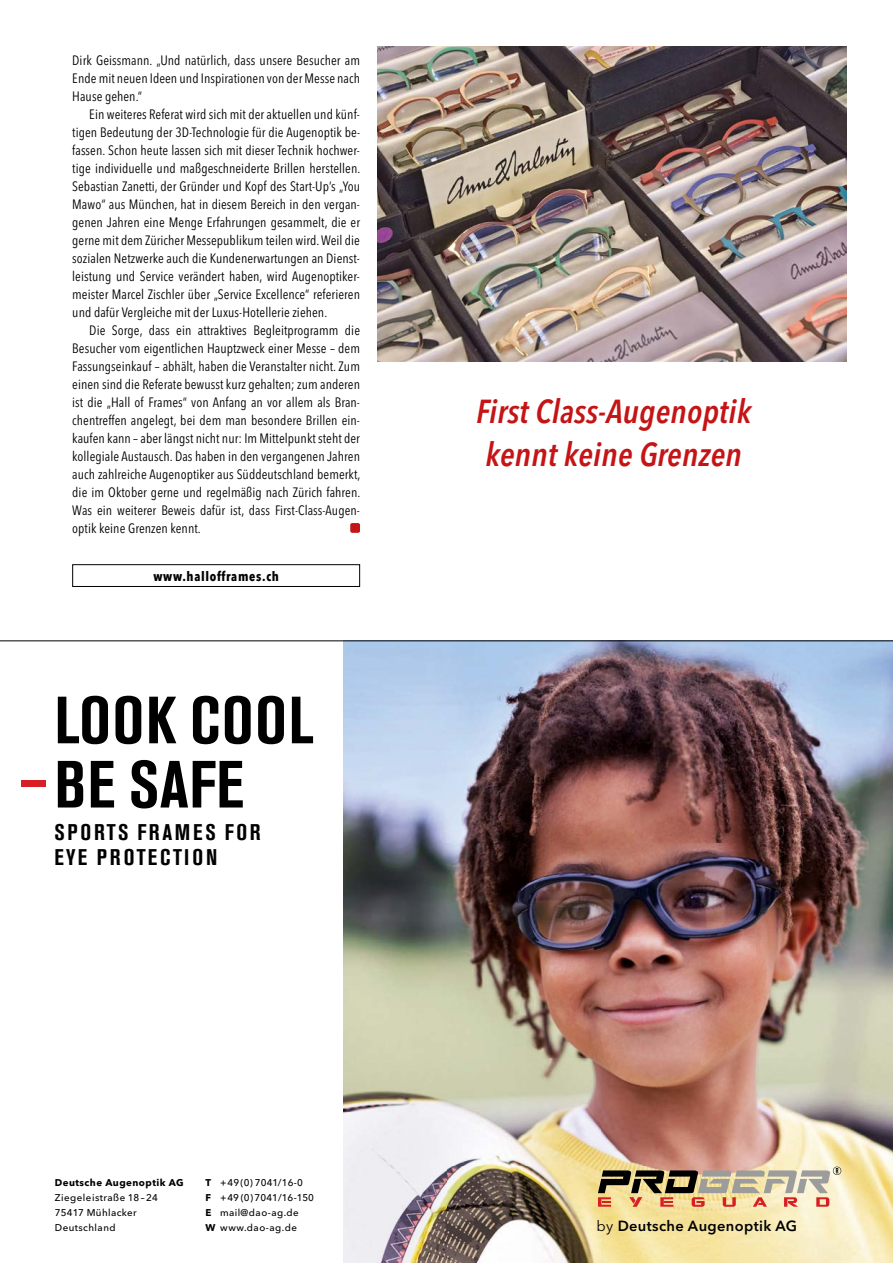
<style>
.page{position:relative;width:893px;height:1263px;background:#fff}
.page>*{position:absolute;margin:0;border:0;box-sizing:border-box;transform-origin:0 0}
.t1{font:700 condensed 66px/64.2px "Akzidenz Grotesk Pro";color:#000}
.t2{font:italic 600 condensed 33px/43.5px "Avenir Next LT Pro";letter-spacing:.005em;color:#c51415}
.t3{font:700 condensed 22.5px/24px "Akzidenz Grotesk Pro";color:#000}
.t4{font:600 14.7px "Avenir Next LT Pro";color:#000}
.t5{font:condensed 13.5px/18px "Avenir Next LT Pro";letter-spacing:.005em;color:#000;text-align:justify}
.t6{font:700 condensed 13.2px "Avenir Next LT Pro";letter-spacing:.05em;color:#000}
.t7{font:500 9.75px/15px "Avenir Next LT Pro";letter-spacing:.025em;color:#000}
.t8{font:500 9.75px/15px "Avenir Next LT Pro";letter-spacing:.045em;color:#000}
.t9{font:700 9.75px "Avenir Next LT Pro";color:#000}
.s1{font-weight:700}
.s2{font-weight:400}
</style>
<div class="page">
<img style="left:344px;top:642px;width:549px;height:621px">
<div style="left:22px;top:780px;width:24px;height:7px;background:#d91f26"></div>
<svg style="left:598px;top:1166px;width:243px;height:41px;background:#c0a889"></svg>
<hr style="left:0;top:641px;width:893px;height:1px;background:#000">
<div style="left:72px;top:564px;width:288px;height:23px;border:1px solid #000"></div>
<img style="left:377px;top:47px;width:469px;height:314px">
<div style="left:350px;top:523px;width:10px;height:10px;background:#c51415;border-radius:2px"></div>
<p class="t5" style="left:72px;top:51px;width:289px">Dirk Geissmann. „Und natürlich, dass unsere Besucher am Ende mit neuen Ideen und Inspirationen von der Messe nach Hause gehen.“</p>
<p class="t5" style="left:72px;top:105px;width:290px;text-indent:17px">Ein weiteres Referat wird sich mit der aktuellen und künf&shy;tigen Bedeutung der 3D-Technologie für die Augenoptik be&shy;fassen. Schon heute lassen sich mit dieser Technik hochwer&shy;tige individuelle und maßgeschneiderte Brillen herstellen.<br>Sebastian Zanetti, der Gründer und Kopf des Start-Up’s „You Mawo“ aus München, hat in diesem Bereich in den vergan&shy;genen Jahren eine Menge Erfahrungen gesammelt, die er gerne mit dem Züricher Messepublikum teilen wird. Weil die sozialen Netzwerke auch die Kundenerwartungen an Dienst&shy;leistung und Service verändert haben, wird Augenoptiker&shy;meister Marcel Zischler über „Service Excellence“ referieren und dafür Vergleiche mit der Luxus-Hotellerie ziehen.</p>
<p class="t5" style="left:72px;top:321px;width:290px;text-indent:17px">Die Sorge, dass ein attraktives Begleitprogramm die Besucher vom eigentlichen Hauptzweck einer Messe – dem Fassungseinkauf – abhält, haben die Veranstalter nicht. Zum einen sind die Referate bewusst kurz gehalten; zum anderen ist die „Hall of Frames“ von Anfang an vor allem als Bran&shy;chentreffen angelegt, bei dem man besondere Brillen ein&shy;kaufen kann – aber längst nicht nur: Im Mittelpunkt steht der kollegiale Austausch. Das haben in den vergangenen Jahren auch zahlreiche Augenoptiker aus Süddeutschland bemerkt, die im Oktober gerne und regelmäßig nach Zürich fahren.<br>Was ein weiterer Beweis dafür ist, dass First-Class-Augen&shy;optik keine Grenzen kennt.</p>
<p class="t6" style="left:153px;top:568px;width:127px">www.hallofframes.ch</p>
<h1 class="t1" style="left:55px;top:687px;width:260px">LOOK COOL<br>BE SAFE</h1>
<h3 class="t3" style="left:55px;top:820px;width:208px">SPORTS FRAMES FOR<br>EYE PROTECTION</h3>
<h2 class="t2" style="left:476px;top:389px;width:277px">First Class-Augenoptik kennt keine Grenzen</h2>
<p class="t9" style="left:55px;top:1176px;width:130px">Deutsche Augenoptik AG</p>
<p class="t8" style="left:55px;top:1190px;width:105px">Ziegeleistraße 18–24<br>75417 Mühlacker<br>Deutschland</p>
<p class="t7" style="left:205px;top:1175px;width:110px"><span class="s1">T</span> + 49(0) 7041/16-0<br><span class="s1">F</span> + 49 (0) 7041/16-150<br><span class="s1">E</span> mail@dao-ag.de<br><span class="s1">W</span> www.dao-ag.de</p>
<p class="t4" style="left:596px;top:1217px;width:202px"><span class="s2">by</span> Deutsche Augenoptik AG</p>
</div>
